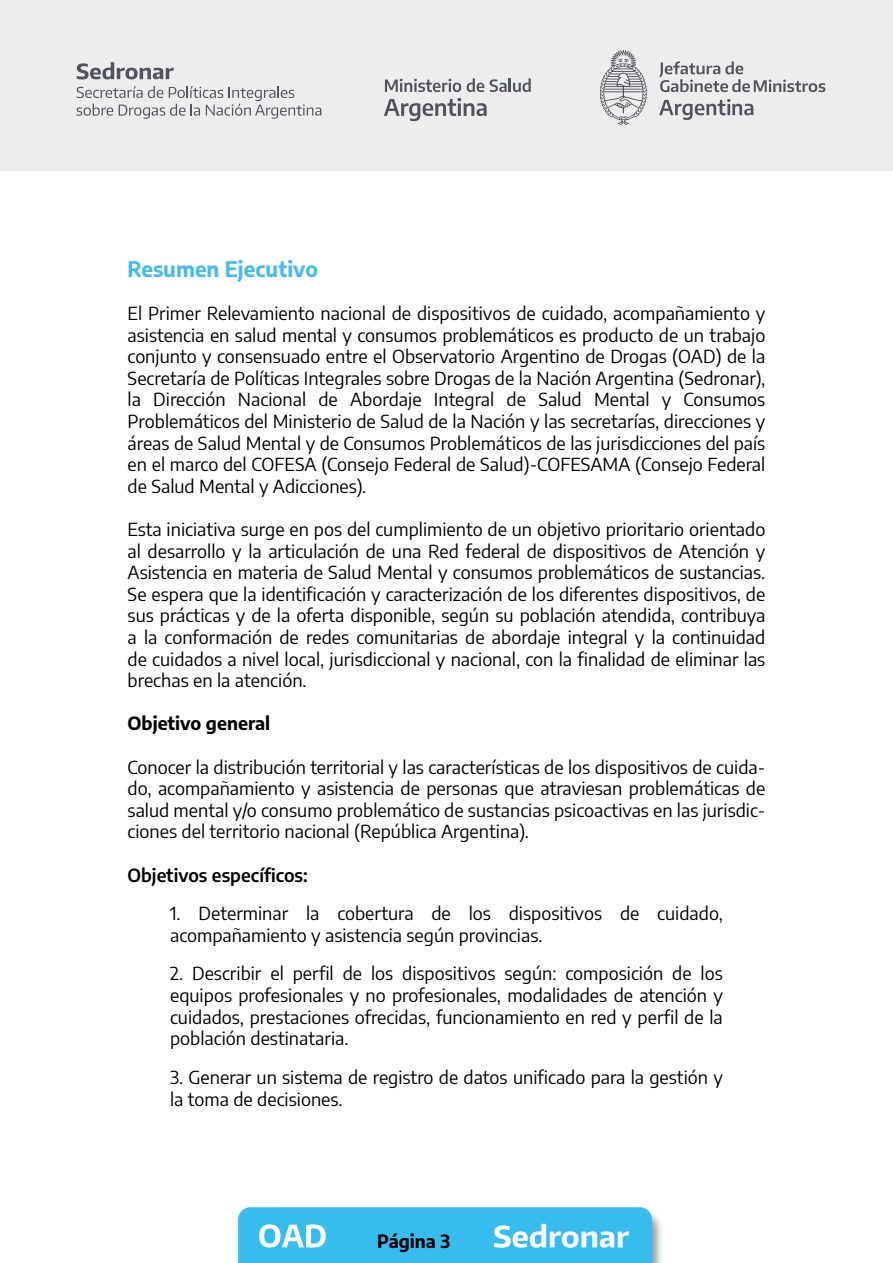
<style>
.page{position:relative;width:893px;height:1263px;background:#fff}
.page>*{position:absolute;margin:0;border:0;box-sizing:border-box;transform-origin:0 0}
.t1{font:700 21px "Encode Sans";color:#47baec}
.t2{font:18px/21.6px "Encode Sans";color:#000;text-align:justify}
.t3{font:700 18px "Encode Sans";color:#000}
.t4{font:600 18px "Encode Sans";color:#000}
</style>
<div class="page">
<img style="left:237px;top:1213px;width:425px;height:50px">
<svg style="left:238px;top:1207px;width:414px;height:56px;background:#4bc2ef"></svg>
<div style="left:0;top:0;width:893px;height:170px;background:#eeedee"></div>
<svg style="left:77px;top:86px;width:244px;height:33px"></svg>
<svg style="left:77px;top:62px;width:97px;height:17px"></svg>
<svg style="left:600px;top:50px;width:47px;height:75px"></svg>
<svg style="left:659px;top:61px;width:166px;height:31px"></svg>
<svg style="left:659px;top:99px;width:94px;height:21px"></svg>
<svg style="left:385px;top:79px;width:76px;height:13px"></svg>
<svg style="left:467px;top:78px;width:17px;height:14px"></svg>
<svg style="left:490px;top:78px;width:41px;height:14px"></svg>
<svg style="left:384px;top:98px;width:103px;height:23px"></svg>
<p class="t1" style="left:128px;top:253px;width:192px">Resumen Ejecutivo</p>
<p class="t2" style="left:128px;top:302px;width:639px">El Primer Relevamiento nacional de dispositivos de cuidado, acompañamiento y asistencia en salud mental y consumos problemáticos es producto de un trabajo conjunto y consensuado entre el Observatorio Argentino de Drogas (OAD) de la Secretaría de Políticas Integrales sobre Drogas de la Nación Argentina (Sedronar), la Dirección Nacional de Abordaje Integral de Salud Mental y Consumos Problemáticos del Ministerio de Salud de la Nación y las secretarías, direcciones y áreas de Salud Mental y de Consumos Problemáticos de las jurisdicciones del país en el marco del COFESA (Consejo Federal de Salud)-COFESAMA (Consejo Federal de Salud Mental y Adicciones).</p>
<p class="t2" style="left:128px;top:518px;width:639px">Esta iniciativa surge en pos del cumplimiento de un objetivo prioritario orientado al desarrollo y la articulación de una Red federal de dispositivos de Atención y Asistencia en materia de Salud Mental y consumos problemáticos de sustancias.<br>Se espera que la identificación y caracterización de los diferentes dispositivos, de sus prácticas y de la oferta disponible, según su población atendida, contribuya a la conformación de redes comunitarias de abordaje integral y la continuidad de cuidados a nivel local, jurisdiccional y nacional, con la finalidad de eliminar las brechas en la atención.</p>
<p class="t3" style="left:128px;top:710px;width:144px">Objetivo general</p>
<p class="t2" style="left:128px;top:755px;width:639px">Conocer la distribución territorial y las características de los dispositivos de cuida&shy;do, acompañamiento y asistencia de personas que atraviesan problemáticas de salud mental y/o consumo problemático de sustancias psicoactivas en las jurisdic&shy;ciones del territorio nacional (República Argentina).</p>
<p class="t4" style="left:128px;top:862px;width:182px">Objetivos específicos:</p>
<p class="t2" style="left:170px;top:902px;width:554px">1. Determinar la cobertura de los dispositivos de cuidado, acompañamiento y asistencia según provincias.</p>
<p class="t2" style="left:170px;top:962px;width:554px">2. Describir el perfil de los dispositivos según: composición de los equipos profesionales y no profesionales, modalidades de atención y cuidados, prestaciones ofrecidas, funcionamiento en red y perfil de la población destinataria.</p>
<p class="t2" style="left:170px;top:1065px;width:554px">3. Generar un sistema de registro de datos unificado para la gestión y la toma de decisiones.</p>
<p class="t3" style="left:377px;top:1228px;width:75px">Página 3</p>
</div>
